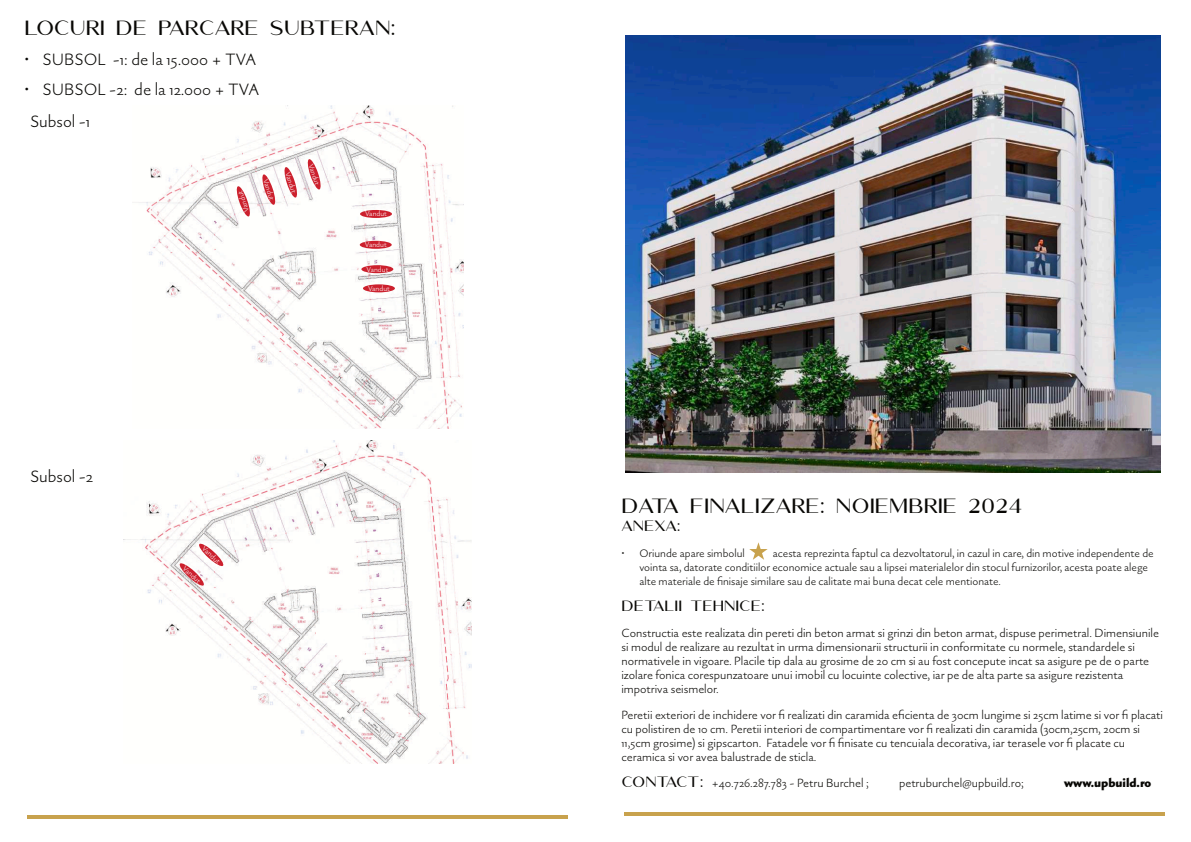
<style>
.page{position:relative;width:1191px;height:842px;background:#fff}
.page>*{position:absolute;margin:0;border:0;box-sizing:border-box;transform-origin:0 0}
.t1{font:300 18px/31.4px "Gaultier";color:#080704}
.t2{font:18px "Amoret Sans";color:#080704}
.t3{font:300 13px/14px "Gaultier";color:#080704}
.t4{font:13px "Amoret Sans";color:#080704}
.t5{font:900 13px "Gaultier";color:#080704}
.t6{font:300 12px/14px "Gaultier";color:#080704}
.t7{font:300 8px "Gaultier";color:#fffefe}
.s1{font-family:"Amoret Sans";font-weight:400}
</style>
<div class="page">
<hr style="left:27px;top:815px;width:541px;height:4px;background:#c8a24d">
<img style="left:124px;top:440px;width:348px;height:323px">
<img style="left:132px;top:105px;width:331px;height:324px">
<div style="left:361px;top:265px;width:32px;height:8px;background:#cc202d;border-radius:50%"></div>
<div style="left:363px;top:284px;width:32px;height:8px;background:#cc202d;border-radius:50%"></div>
<div style="left:360px;top:241px;width:32px;height:8px;background:#cc202d;border-radius:50%"></div>
<svg style="left:178px;top:542px;width:46px;height:45px"></svg>
<svg style="left:261px;top:174px;width:15px;height:31px"></svg>
<svg style="left:284px;top:166px;width:14px;height:32px"></svg>
<svg style="left:307px;top:158px;width:14px;height:32px"></svg>
<div style="left:360px;top:210px;width:32px;height:8px;background:#cc202d;border-radius:50%"></div>
<svg style="left:236px;top:186px;width:15px;height:31px"></svg>
<svg style="left:749px;top:542px;width:18px;height:18px"></svg>
<hr style="left:624px;top:812px;width:541px;height:4px;background:#c8a24d">
<img style="left:626px;top:36px;width:534px;height:436px">
<h1 class="t2" style="left:25px;top:22px;width:373px">LOCURI DE PARCARE SUBTERAN:</h1>
<h1 class="t1" style="left:25px;top:45px;width:233px">• SUBSOL -1: de la 15.000 + TVA</h1>
<h1 class="t1" style="left:30px;top:75px;width:231px;text-indent:-5px">• SUBSOL -2: de la 12.000 + TVA<br>Subsol -1</h1>
<h1 class="t1" style="left:30px;top:462px;width:65px">Subsol -2</h1>
<p class="t7" style="left:244px;top:213px;width:23px;rotate:-110deg">Vandut</p>
<p class="t7" style="left:268px;top:178px;width:23px;rotate:71deg">Vandut</p>
<p class="t7" style="left:291px;top:171px;width:23px;rotate:72deg">Vandut</p>
<p class="t7" style="left:314px;top:163px;width:23px;rotate:71deg">Vandut</p>
<p class="t7" style="left:365px;top:210px;width:23px">Vandut</p>
<p class="t7" style="left:365px;top:241px;width:23px">Vandut</p>
<p class="t7" style="left:366px;top:266px;width:23px">Vandut</p>
<p class="t7" style="left:368px;top:285px;width:23px">Vandut</p>
<p class="t7" style="left:205px;top:545px;width:23px;rotate:42deg">Vandut</p>
<p class="t7" style="left:186px;top:564px;width:23px;rotate:42deg">Vandut</p>
<h1 class="t2" style="left:621px;top:500px;width:403px">DATA FINALIZARE: NOIEMBRIE 2024</h1>
<p class="t4" style="left:621px;top:522px;width:61px">ANEXA:</p>
<p class="t6" style="left:621px;top:547px;width:125px">• Oriunde apare simbolul</p>
<p class="t6" style="left:639px;top:547px;width:516px;text-indent:133px">acesta reprezinta faptul ca dezvoltatorul, in cazul in care, din motive independente de vointa sa, datorate conditiilor economice actuale sau a lipsei materialelor din stocul furnizorilor, acesta poate alege alte materiale de finisaje similare sau de calitate mai buna decat cele mentionate.</p>
<p class="t4" style="left:621px;top:602px;width:145px">DETALII TEHNICE:</p>
<p class="t3" style="left:621px;top:627px;width:539px">Constructia este realizata din pereti din beton armat si grinzi din beton armat, dispuse perimetral. Dimensiunile si modul de realizare au rezultat in urma dimensionarii structurii in conformitate cu normele, standardele si normativele in vigoare. Placile tip dala au grosime de 20 cm si au fost concepute incat sa asigure pe de o parte izolare fonica corespunzatoare unui imobil cu locuinte colective, iar pe de alta parte sa asigure rezistenta impotriva seismelor.</p>
<p class="t3" style="left:621px;top:709px;width:543px">Peretii exteriori de inchidere vor fi realizati din caramida eficienta de 30cm lungime si 25cm latime si vor fi placati cu polistiren de 10 cm. Peretii interiori de compartimentare vor fi realizati din caramida (30cm,25cm, 20cm si 11,5cm grosime) si gipscarton. Fatadele vor fi finisate cu tencuiala decorativa, iar terasele vor fi placate cu ceramica si vor avea balustrade de sticla.</p>
<p class="t3" style="left:621px;top:777px;width:249px"><span class="s1">CONTACT:</span> +40.726.287.783 - Petru Burchel ;</p>
<p class="t3" style="left:899px;top:777px;width:126px">petruburchel@upbuild.ro;</p>
<p class="t5" style="left:1064px;top:778px;width:89px">www.upbuild.ro</p>
</div>
